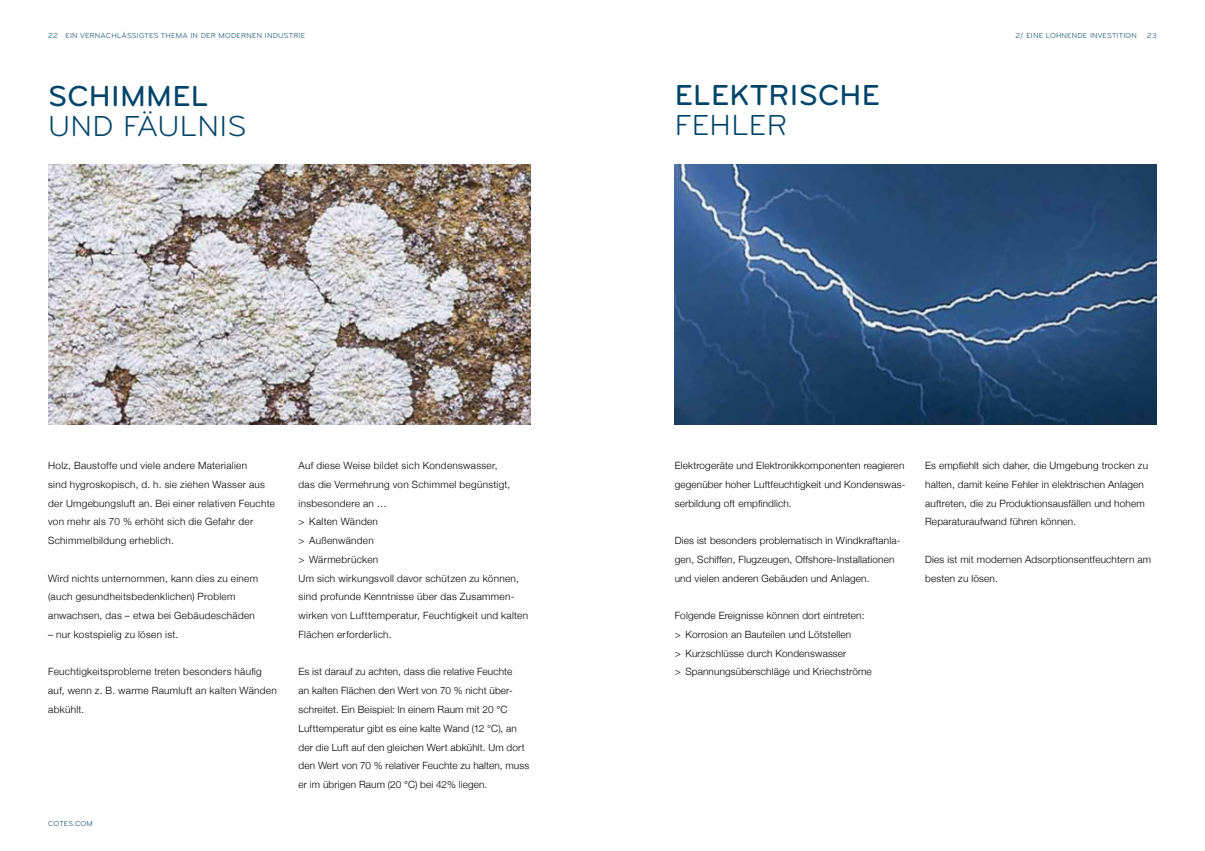
<style>
.page{position:relative;width:1205px;height:851px;background:#fff}
.page>*{position:absolute;margin:0;border:0;box-sizing:border-box;transform-origin:0 0}
.t1{font:30px "Bryant Medium Alternate";letter-spacing:.01em;color:#00446a}
.t2{font:30px "Bryant Regular Alternate";letter-spacing:.01em;color:#00446a}
.t3{font:300 10px/18.8px "Helvetica Neue";letter-spacing:.015em;color:#000}
.t4{font:7.5px "Bryant Regular Alternate";letter-spacing:.03em;color:#00446a}
</style>
<div class="page">
<img style="left:675px;top:164px;width:482px;height:260px">
<img style="left:48px;top:164px;width:482px;height:260px">
<p class="t4" style="left:48px;top:31px;width:259px">22 EIN VERNACHLÄSSIGTES THEMA IN DER MODERNEN INDUSTRIE</p>
<p class="t4" style="left:1015px;top:31px;width:123px">2/ EINE LOHNENDE INVESTITION</p>
<p class="t4" style="left:1147px;top:31px;width:11px">23</p>
<h1 class="t1" style="left:48px;top:78px;width:162px">SCHIMMEL</h1>
<h1 class="t2" style="left:48px;top:108px;width:200px">UND FÄULNIS</h1>
<h1 class="t1" style="left:675px;top:77px;width:207px">ELEKTRISCHE</h1>
<h1 class="t2" style="left:675px;top:108px;width:114px">FEHLER</h1>
<p class="t3" style="left:48px;top:455px;width:228px">Holz, Baustoffe und viele andere Materialien<br>sind hygroskopisch, d. h. sie ziehen Wasser aus der Umgebungsluft an. Bei einer relativen Feuchte von mehr als 70 % erhöht sich die Gefahr der Schimmelbildung erheblich.</p>
<p class="t3" style="left:48px;top:568px;width:211px">Wird nichts unternommen, kann dies zu einem (auch gesundheitsbedenklichen) Problem anwachsen, das – etwa bei Gebäudeschäden</p>
<p class="t3" style="left:48px;top:624px;width:132px">– nur kostspielig zu lösen ist.</p>
<p class="t3" style="left:48px;top:661px;width:230px">Feuchtigkeitsprobleme treten besonders häufig auf, wenn z. B. warme Raumluft an kalten Wänden abkühlt.</p>
<p class="t3" style="left:299px;top:455px;width:231px">Auf diese Weise bildet sich Kondenswasser,<br>das die Vermehrung von Schimmel begünstigt, insbesondere an …<br>&gt; Kalten Wänden<br>&gt; Außenwänden<br>&gt; Wärmebrücken<br>Um sich wirkungsvoll davor schützen zu können, sind profunde Kenntnisse über das Zusammen&shy;wirken von Lufttemperatur, Feuchtigkeit und kalten<br>Flächen erforderlich.</p>
<p class="t3" style="left:299px;top:661px;width:232px">Es ist darauf zu achten, dass die relative Feuchte<br>an kalten Flächen den Wert von 70 % nicht über&shy;schreitet. Ein Beispiel: In einem Raum mit 20 °C Lufttemperatur gibt es eine kalte Wand (12 °C), an der die Luft auf den gleichen Wert abkühlt. Um dort den Wert von 70 % relativer Feuchte zu halten, muss er im übrigen Raum (20 °C) bei 42% liegen.</p>
<p class="t3" style="left:675px;top:455px;width:232px;text-align:justify">Elektrogeräte und Elektronikkomponenten reagieren gegenüber hoher Luftfeuchtigkeit und Kondenswas&shy;serbildung oft empfindlich.</p>
<p class="t3" style="left:675px;top:530px;width:227px">Dies ist besonders problematisch in Windkraftanla&shy;gen, Schiffen, Flugzeugen, Offshore-Installationen und vielen anderen Gebäuden und Anlagen.</p>
<p class="t3" style="left:675px;top:605px;width:198px">Folgende Ereignisse können dort eintreten: &gt; Korrosion an Bauteilen und Lötstellen<br>&gt; Kurzschlüsse durch Kondenswasser<br>&gt; Spannungsüberschläge und Kriechströme</p>
<p class="t3" style="left:925px;top:455px;width:224px">Es empfiehlt sich daher, die Umgebung trocken zu halten, damit keine Fehler in elektrischen Anlagen auftreten, die zu Produktionsausfällen und hohem Reparaturaufwand führen können.</p>
<p class="t3" style="left:925px;top:549px;width:227px">Dies ist mit modernen Adsorptionsentfeuchtern am besten zu lösen.</p>
<p class="t4" style="left:48px;top:818px;width:46px">COTES.COM</p>
</div>
